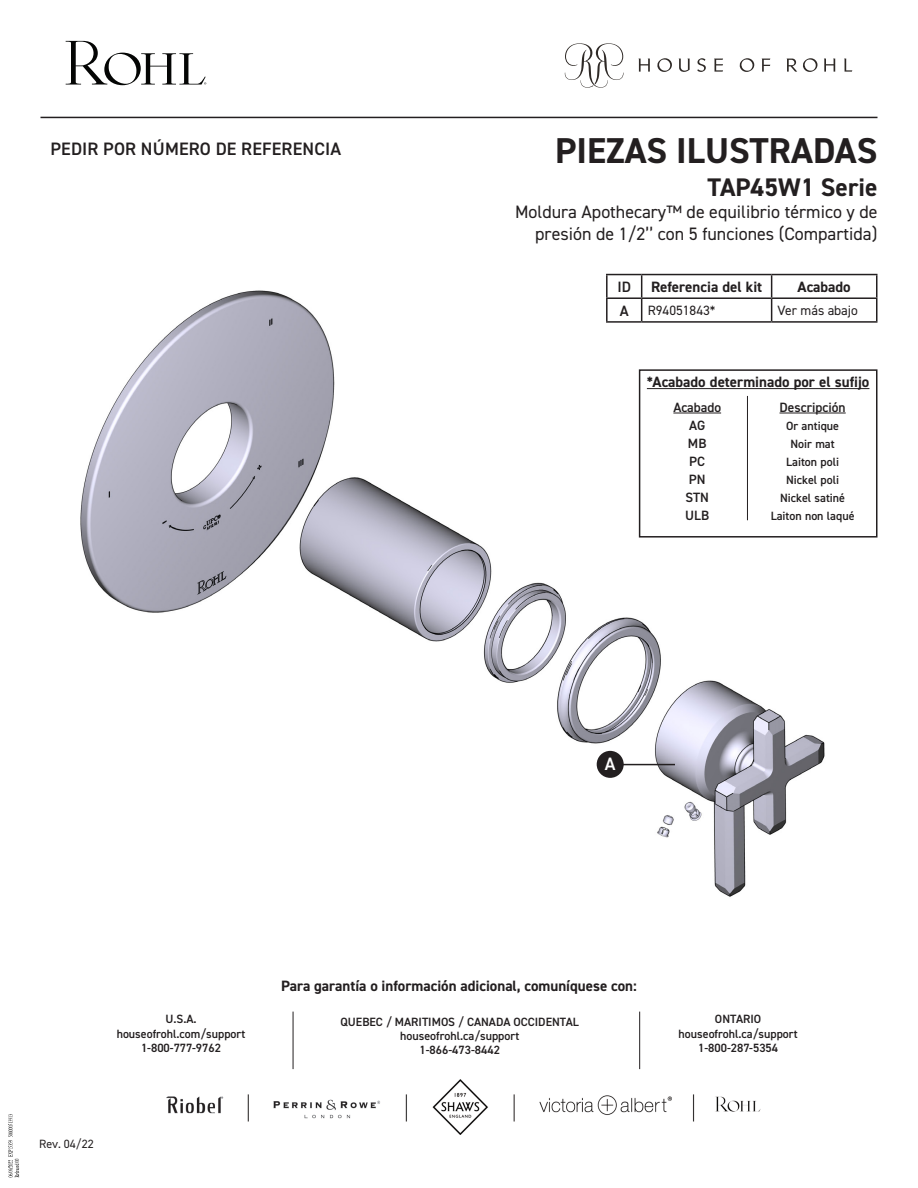
<style>
.page{position:relative;width:918px;height:1188px;background:#fff}
.page>*{position:absolute;margin:0;border:0;box-sizing:border-box;transform-origin:0 0}
.t1{font:700 36px "DIN2014";color:#231f20}
.t2{font:700 25.5px "DIN2014";color:#231f20}
.t3{font:18px/21.6px "DIN2014";color:#231f20;text-align:right}
.t4{font:600 18px "DIN2014";letter-spacing:.01em;color:#231f20}
.t5{font:600 18px "DIN2014";color:#fff}
.Call_Out_ID{font:700 15px "DIN2014";color:#231f20}
.Call_Out_ID-2{font:600 15px "DIN2014";color:#231f20}
.Call_Out_ID-3{font:600 13.5px "DIN2014";color:#231f20}
.Part_Numbers{font:13.5px "DIN2014";color:#231f20}
.Call_Out_ID-4{font:600 12px "DIN2014";color:#231f20}
.t6{font:12px "DIN2014";color:#231f20}
</style>
<div class="page">
<img style="left:80px;top:273px;width:765px;height:624px">
<div style="left:597px;top:751px;width:27px;height:27px;background:#231f20;border-radius:50%"></div>
<hr style="left:622px;top:764px;width:53px;height:1px;background:#231f20">
<hr style="left:40px;top:117px;width:838px;height:1px;background:#231f20">
<svg style="left:565px;top:43px;width:58px;height:45px"></svg>
<svg style="left:638px;top:59px;width:12px;height:13px"></svg>
<svg style="left:679px;top:59px;width:11px;height:13px"></svg>
<svg style="left:697px;top:58px;width:9px;height:14px"></svg>
<svg style="left:714px;top:59px;width:9px;height:13px"></svg>
<svg style="left:739px;top:58px;width:15px;height:14px"></svg>
<svg style="left:803px;top:58px;width:15px;height:14px"></svg>
<svg style="left:657px;top:58px;width:15px;height:14px"></svg>
<svg style="left:762px;top:59px;width:8px;height:13px"></svg>
<svg style="left:787px;top:59px;width:10px;height:13px"></svg>
<svg style="left:824px;top:59px;width:11px;height:13px"></svg>
<svg style="left:844px;top:59px;width:8px;height:13px"></svg>
<svg style="left:66px;top:41px;width:140px;height:44px"></svg>
<img style="left:166px;top:1080px;width:594px;height:54px">
<hr style="left:639px;top:1012px;width:1px;height:57px;background:#231f20">
<hr style="left:293px;top:1012px;width:1px;height:57px;background:#231f20">
<hr style="left:606px;top:274px;width:36px;height:1px;background:#231f20">
<hr style="left:606px;top:275px;width:2px;height:22px;background:#231f20">
<hr style="left:642px;top:274px;width:130px;height:1px;background:#231f20">
<hr style="left:772px;top:274px;width:105px;height:1px;background:#231f20">
<hr style="left:876px;top:275px;width:2px;height:22px;background:#231f20">
<hr style="left:606px;top:297px;width:36px;height:2px;background:#231f20">
<hr style="left:606px;top:299px;width:2px;height:22px;background:#231f20">
<hr style="left:642px;top:297px;width:130px;height:2px;background:#231f20">
<svg style="left:641px;top:275px;width:1px;height:46px"></svg>
<hr style="left:772px;top:297px;width:105px;height:2px;background:#231f20">
<svg style="left:771px;top:275px;width:1px;height:46px"></svg>
<hr style="left:876px;top:299px;width:2px;height:22px;background:#231f20">
<hr style="left:606px;top:321px;width:36px;height:2px;background:#231f20">
<hr style="left:642px;top:321px;width:130px;height:2px;background:#231f20">
<hr style="left:772px;top:321px;width:105px;height:2px;background:#231f20">
<div style="left:639px;top:369px;width:239px;height:169px;border:2px solid #231f20"></div>
<hr style="left:647px;top:388px;width:222px;height:1px;background:#231f20">
<hr style="left:673px;top:413px;width:48px;height:1px;background:#231f20">
<hr style="left:780px;top:413px;width:66px;height:1px;background:#231f20">
<hr style="left:747px;top:396px;width:1px;height:124px;background:#231f20">
<svg style="left:8px;top:1114px;width:11px;height:63px"></svg>
<p class="t4" style="left:50px;top:137px;width:292px">PEDIR POR NÚMERO DE REFERENCIA</p>
<p class="t1" style="left:555px;top:127px;width:324px">PIEZAS ILUSTRADAS</p>
<p class="t2" style="left:707px;top:171px;width:172px">TAP45W1 Serie</p>
<p class="t3" style="left:515px;top:201px;width:364px">Moldura Apothecary™ de equilibrio térmico y de presión de 1/2’’ con 5 funciones (Compartida)</p>
<p class="Call_Out_ID-2" style="left:617px;top:277px;width:15px">ID</p>
<p class="Call_Out_ID" style="left:651px;top:277px;width:113px">Referencia del kit</p>
<p class="Call_Out_ID" style="left:798px;top:277px;width:55px">Acabado</p>
<p class="Call_Out_ID-2" style="left:620px;top:301px;width:10px">A</p>
<p class="Part_Numbers" style="left:648px;top:302px;width:69px">R94051843*</p>
<p class="Part_Numbers" style="left:778px;top:302px;width:82px">Ver más abajo</p>
<p class="Call_Out_ID" style="left:647px;top:372px;width:224px">*Acabado determinado por el sufijo</p>
<p class="Call_Out_ID-3" style="left:673px;top:398px;width:49px">Acabado</p>
<p class="Call_Out_ID-3" style="left:689px;top:416px;width:18px">AG</p>
<p class="Call_Out_ID-3" style="left:688px;top:434px;width:20px">MB</p>
<p class="Call_Out_ID-3" style="left:689px;top:452px;width:17px">PC</p>
<p class="Call_Out_ID-3" style="left:689px;top:470px;width:18px">PN</p>
<p class="Call_Out_ID-3" style="left:686px;top:488px;width:25px">STN</p>
<p class="Call_Out_ID-3" style="left:685px;top:506px;width:25px">ULB</p>
<p class="Call_Out_ID-3" style="left:780px;top:398px;width:68px">Descripción</p>
<p class="Call_Out_ID-4" style="left:786px;top:418px;width:54px">Or antique</p>
<p class="Call_Out_ID-4" style="left:791px;top:436px;width:46px">Noir mat</p>
<p class="Call_Out_ID-4" style="left:786px;top:454px;width:54px">Laiton poli</p>
<p class="Call_Out_ID-4" style="left:786px;top:472px;width:55px">Nickel poli</p>
<p class="Call_Out_ID-4" style="left:780px;top:490px;width:66px">Nickel satiné</p>
<p class="Call_Out_ID-4" style="left:771px;top:508px;width:85px">Laiton non laqué</p>
<h3 class="t5" style="left:605px;top:752px;width:12px">A</h3>
<p class="Call_Out_ID-4" style="left:165px;top:1011px;width:33px">U.S.A.</p>
<p class="Call_Out_ID-4" style="left:117px;top:1026px;width:130px">houseofrohl.com/support</p>
<p class="Call_Out_ID-4" style="left:141px;top:1040px;width:82px">1-800-777-9762</p>
<p class="t6" style="left:39px;top:1136px;width:56px">Rev. 04/22</p>
<p class="Call_Out_ID" style="left:281px;top:975px;width:357px">Para garantía o información adicional, comuníquese con:</p>
<p class="Call_Out_ID-4" style="left:341px;top:1013px;width:240px">QUEBEC / MARITIMOS / CANADA OCCIDENTAL</p>
<p class="Call_Out_ID-4" style="left:400px;top:1028px;width:120px">houseofrohl.ca/support</p>
<p class="Call_Out_ID-4" style="left:420px;top:1042px;width:82px">1-866-473-8442</p>
<p class="Call_Out_ID-4" style="left:715px;top:1011px;width:48px">ONTARIO</p>
<p class="Call_Out_ID-4" style="left:679px;top:1026px;width:120px">houseofrohl.ca/support</p>
<p class="Call_Out_ID-4" style="left:698px;top:1040px;width:82px">1-800-287-5354</p>
</div>
